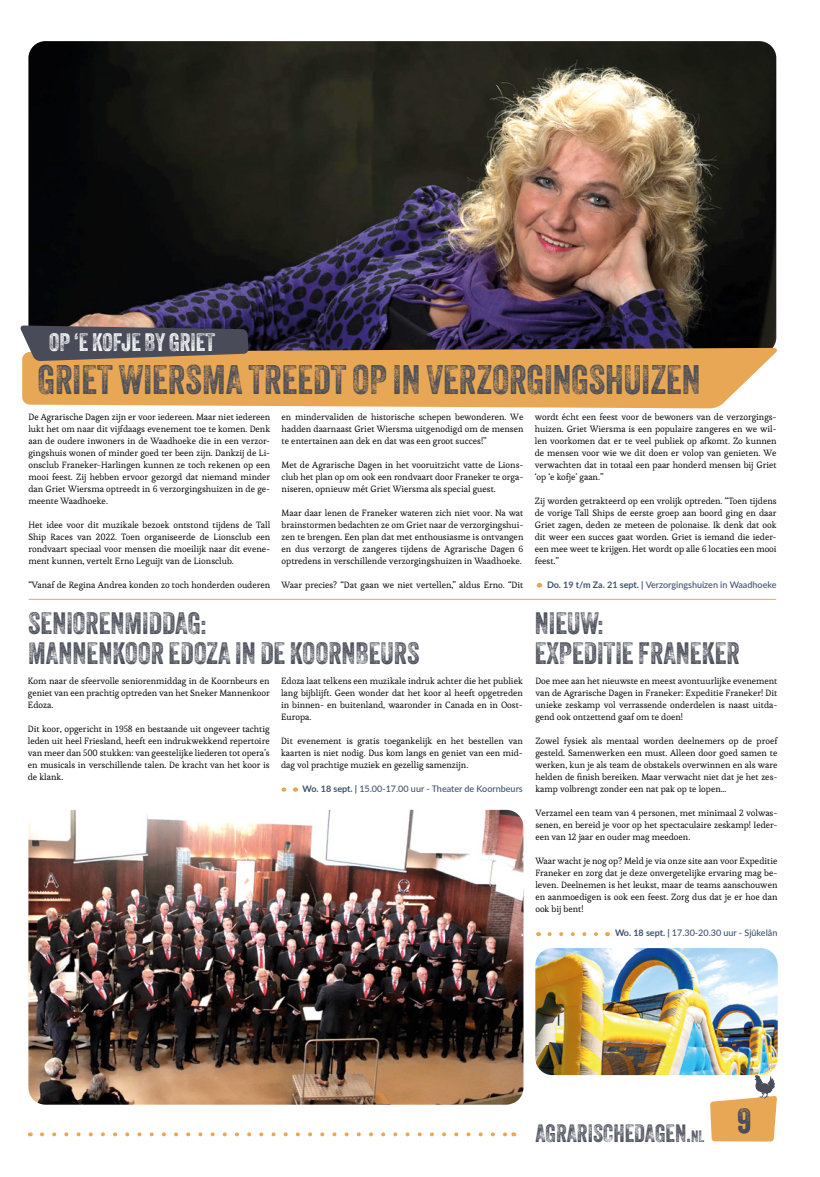
<style>
.page{position:relative;width:820px;height:1177px;background:#fff}
.page>*{position:absolute;margin:0;border:0;box-sizing:border-box;transform-origin:0 0}
.t1{font:40px "Veneer Three";color:#494d58}
.t2{font:34px "Veneer Three";color:#494d58}
.t3{font:30px/29.9px "Veneer Three";color:#494d58}
.t4{font:24.5px "Veneer Three";color:#fff}
.t5{font:24.3px "Veneer Three";color:#494d5a}
.t6{font:9px/12px "Esteban";color:#000;text-align:justify}
.t7{font:500 9px "Lato";color:#3f516f}
.s1{font-weight:700}
.s2{font-size:16px}
</style>
<div class="page">
<svg style="left:709px;top:1075px;width:67px;height:66px"></svg>
<svg style="left:42px;top:1132px;width:465px;height:4px"></svg>
<img style="left:28px;top:41px;width:748px;height:307px">
<img style="left:28px;top:809px;width:495px;height:295px">
<img style="left:535px;top:948px;width:242px;height:127px">
<svg style="left:22px;top:348px;width:755px;height:60px;fill:#e8a754"></svg>
<svg style="left:20px;top:325px;width:228px;height:36px"></svg>
<svg style="left:283px;top:787px;width:13px;height:4px"></svg>
<svg style="left:549px;top:932px;width:58px;height:4px"></svg>
<hr style="left:29px;top:599px;width:746px;height:1px;background:#e8a754">
<h3 class="t4" style="left:49px;top:327px;width:167px">OP ‘E KOFJE BY GRIET</h3>
<h1 class="t1" style="left:38px;top:355px;width:664px">GRIET WIERSMA TREEDT OP IN VERZORGINGSHUIZEN</h1>
<p class="t6" style="left:28px;top:411px;width:243px">De Agrarische Dagen zijn er voor iedereen. Maar niet iedereen lukt het om naar dit vijfdaags evenement toe te komen. Denk aan de oudere inwoners in de Waadhoeke die in een verzor&shy;gingshuis wonen of minder goed ter been zijn. Dankzij de Li&shy;onsclub Franeker-Harlingen kunnen ze toch rekenen op een mooi feest. Zij hebben ervoor gezorgd dat niemand minder dan Griet Wiersma optreedt in 6 verzorgingshuizen in de ge&shy;meente Waadhoeke.</p>
<p class="t6" style="left:28px;top:519px;width:243px">Het idee voor dit muzikale bezoek ontstond tijdens de Tall Ship Races van 2022. Toen organiseerde de Lionsclub een rondvaart speciaal voor mensen die moeilijk naar dit evene&shy;ment kunnen, vertelt Erno Leguijt van de Lionsclub.</p>
<p class="t6" style="left:28px;top:579px;width:243px">“Vanaf de Regina Andrea konden zo toch honderden ouderen</p>
<p class="t6" style="left:281px;top:411px;width:243px">en mindervaliden de historische schepen bewonderen. We hadden daarnaast Griet Wiersma uitgenodigd om de mensen te entertainen aan dek en dat was een groot succes!”</p>
<p class="t6" style="left:281px;top:459px;width:243px">Met de Agrarische Dagen in het vooruitzicht vatte de Lions&shy;club het plan op om ook een rondvaart door Franeker te orga&shy;niseren, opnieuw mét Griet Wiersma als special guest.</p>
<p class="t6" style="left:281px;top:507px;width:243px">Maar daar lenen de Franeker wateren zich niet voor. Na wat brainstormen bedachten ze om Griet naar de verzorgingshui&shy;zen te brengen. Een plan dat met enthousiasme is ontvangen en dus verzorgt de zangeres tijdens de Agrarische Dagen 6 optredens in verschillende verzorgingshuizen in Waadhoeke.</p>
<p class="t6" style="left:281px;top:579px;width:243px">Waar precies? “Dat gaan we niet vertellen,” aldus Erno. “Dit</p>
<p class="t6" style="left:534px;top:411px;width:243px">wordt écht een feest voor de bewoners van de verzorgings&shy;huizen. Griet Wiersma is een populaire zangeres en we wil&shy;len voorkomen dat er te veel publiek op afkomt. Zo kunnen de mensen voor wie we dit doen er volop van genieten. We verwachten dat in totaal een paar honderd mensen bij Griet ‘op ‘e kofje’ gaan.”</p>
<p class="t6" style="left:534px;top:495px;width:243px">Zij worden getrakteerd op een vrolijk optreden. “Toen tijdens de vorige Tall Ships de eerste groep aan boord ging en daar Griet zagen, deden ze meteen de polonaise. Ik denk dat ook dit weer een succes gaat worden. Griet is iemand die ieder&shy;een mee weet te krijgen. Het wordt op alle 6 locaties een mooi feest.”</p>
<p class="t7" style="left:546px;top:578px;width:231px"><span class="s1">Do. 19 t/m Za. 21 sept. |</span> Verzorgingshuizen in Waadhoeke</p>
<h3 class="t3" style="left:28px;top:607px;width:392px">SENIORENMIDDAG:<br>MANNENKOOR EDOZA IN DE KOORNBEURS</h3>
<h3 class="t3" style="left:534px;top:607px;width:206px">NIEUW:<br>EXPEDITIE FRANEKER</h3>
<p class="t6" style="left:28px;top:675px;width:243px">Kom naar de sfeervolle seniorenmiddag in de Koornbeurs en geniet van een prachtig optreden van het Sneker Mannenkoor Edoza.</p>
<p class="t6" style="left:28px;top:723px;width:243px">Dit koor, opgericht in 1958 en bestaande uit ongeveer tachtig leden uit heel Friesland, heeft een indrukwekkend repertoire van meer dan 500 stukken: van geestelijke liederen tot opera’s en musicals in verschillende talen. De kracht van het koor is de klank.</p>
<p class="t6" style="left:281px;top:675px;width:243px">Edoza laat telkens een muzikale indruk achter die het publiek lang bijblijft. Geen wonder dat het koor al heeft opgetreden in binnen- en buitenland, waaronder in Canada en in Oost-Europa.</p>
<p class="t6" style="left:281px;top:735px;width:243px">Dit evenement is gratis toegankelijk en het bestellen van kaarten is niet nodig. Dus kom langs en geniet van een mid&shy;dag vol prachtige muziek en gezellig samenzijn.</p>
<p class="t7" style="left:302px;top:782px;width:222px"><span class="s1">Wo. 18 sept. |</span> 15.00-17.00 uur - Theater de Koornbeurs</p>
<p class="t6" style="left:535px;top:675px;width:243px">Doe mee aan het nieuwste en meest avontuurlijke evenement van de Agrarische Dagen in Franeker: Expeditie Franeker! Dit unieke zeskamp vol verrassende onderdelen is naast uitda&shy;gend ook ontzettend gaaf om te doen!</p>
<p class="t6" style="left:535px;top:735px;width:243px">Zowel fysiek als mentaal worden deelnemers op de proef gesteld. Samenwerken een must. Alleen door goed samen te werken, kun je als team de obstakels overwinnen en als ware helden de finish bereiken. Maar verwacht niet dat je het zes&shy;kamp volbrengt zonder een nat pak op te lopen…</p>
<p class="t6" style="left:535px;top:807px;width:243px">Verzamel een team van 4 personen, met minimaal 2 volwas&shy;senen, en bereid je voor op het spectaculaire zeskamp! Ieder&shy;een van 12 jaar en ouder mag meedoen.</p>
<p class="t6" style="left:535px;top:855px;width:243px">Waar wacht je nog op? Meld je via onze site aan voor Expeditie Franeker en zorg dat je deze onvergetelijke ervaring mag be&shy;leven. Deelnemen is het leukst, maar de teams aanschouwen en aanmoedigen is ook een feest. Zorg dus dat je er hoe dan ook bij bent!</p>
<p class="t7" style="left:614px;top:926px;width:164px"><span class="s1">Wo. 18 sept. |</span> 17.30-20.30 uur - Sjûkelân</p>
<h3 class="t5" style="left:535px;top:1118px;width:170px">AGRARISCHEDAGEN.<span class="s2">NL</span></h3>
<h2 class="t2" style="left:737px;top:1099px;width:15px">9</h2>
</div>
